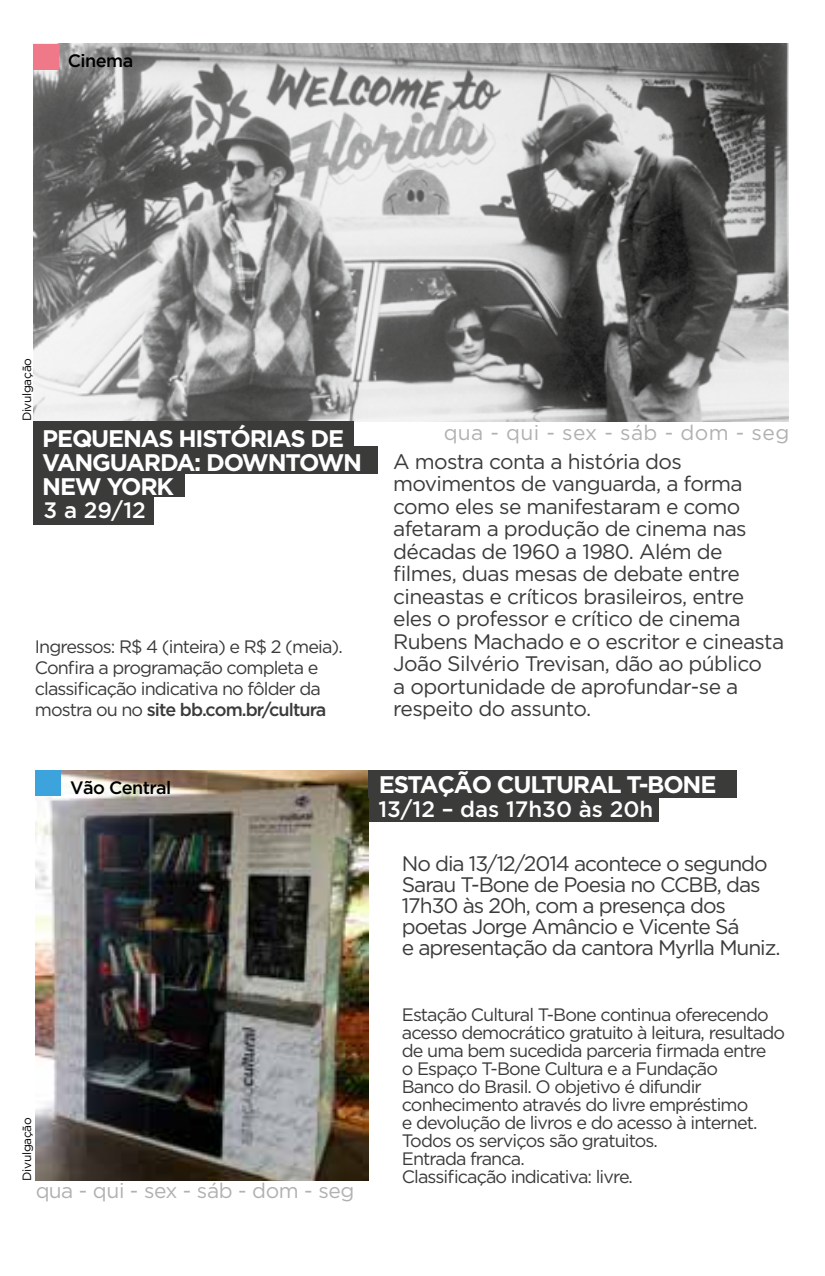
<style>
.page{position:relative;width:825px;height:1276px;background:#fff}
.page>*{position:absolute;margin:0;border:0;box-sizing:border-box;transform-origin:0 0}
.t1{font:700 24px/23.7px "Gotham";letter-spacing:-.05em;color:#fff}
.t2{font:500 22.2px "Gotham";color:#fff}
.t3{font:21px/22.5px "Gotham";letter-spacing:-.03em;color:#3b3b3a}
.t4{font:21px/21px "Gotham";letter-spacing:-.05em;color:#3b3b3a}
.t5{font:21px "Gotham";letter-spacing:.02em;color:#9c9d9d}
.t6{font:21px "Gotham";letter-spacing:-.015em;color:#9c9d9d}
.t7{font:18px/18px "Gotham";letter-spacing:-.05em;color:#3b3b3a}
.t8{font:500 18px "Gotham";letter-spacing:-.03em;color:#000}
.t9{font:12px "Gotham";letter-spacing:-.03em;color:#000}
.s1{font-weight:500}
</style>
<div class="page">
<img style="left:34px;top:44px;width:755px;height:377px">
<svg style="left:34px;top:44px;width:25px;height:25px"></svg>
<div style="left:34px;top:497px;width:120px;height:27px;background:#3b3b3a"></div>
<div style="left:34px;top:421px;width:320px;height:28px;background:#3b3b3a"></div>
<div style="left:34px;top:446px;width:344px;height:28px;background:#3b3b3a"></div>
<div style="left:34px;top:469px;width:151px;height:28px;background:#3b3b3a"></div>
<div style="left:368px;top:797px;width:291px;height:25px;background:#3b3b3a"></div>
<img style="left:35px;top:770px;width:333px;height:410px">
<svg style="left:35px;top:770px;width:26px;height:25px"></svg>
<div style="left:368px;top:770px;width:369px;height:27px;background:#3b3b3a"></div>
<p class="t8" style="left:68px;top:50px;width:67px">Cinema</p>
<p class="t9" style="left:20px;top:421px;width:65px;rotate:-90deg">Divulgação</p>
<h1 class="t1" style="left:42px;top:426px;width:321px">PEQUENAS HISTÓRIAS DE<br>VANGUARDA: DOWNTOWN<br>NEW YORK</h1>
<p class="t2" style="left:44px;top:498px;width:104px">3 a 29/12</p>
<p class="t7" style="left:35px;top:636px;width:309px;line-height:21px">Ingressos: R$ 4 (inteira) e R$ 2 (meia).<br>Confira a programação completa e classificação indicativa no fôlder da mostra ou no <span class="s1">site bb.com.br/cultura</span></p>
<p class="t5" style="left:443px;top:421px;width:347px">qua - qui - sex - sáb - dom - seg</p>
<p class="t3" style="left:393px;top:450px;width:392px">A mostra conta a história dos movimentos de vanguarda, a forma como eles se manifestaram e como afetaram a produção de cinema nas décadas de 1960 a 1980. Além de filmes, duas mesas de debate entre cineastas e críticos brasileiros, entre eles o professor e crítico de cinema Rubens Machado e o escritor e cineasta João Silvério Trevisan, dão ao público<br>a oportunidade de aprofundar-se a respeito do assunto.</p>
<p class="t8" style="left:70px;top:777px;width:103px">Vão Central</p>
<h1 class="t1" style="left:379px;top:772px;width:339px">ESTAÇÃO CULTURAL T-BONE</h1>
<p class="t2" style="left:378px;top:797px;width:276px">13/12 – das 17h30 às 20h</p>
<p class="t9" style="left:20px;top:1180px;width:65px;rotate:-90deg">Divulgação</p>
<p class="t6" style="left:35px;top:1179px;width:321px">qua - qui - sex - sáb - dom - seg</p>
<p class="t4" style="left:402px;top:853px;width:380px">No dia 13/12/2014 acontece o segundo Sarau T-Bone de Poesia no CCBB, das 17h30 às 20h, com a presença dos poetas Jorge Amâncio e Vicente Sá<br>e apresentação da cantora Myrlla Muniz.</p>
<p class="t7" style="left:402px;top:1005px;width:385px">Estação Cultural T-Bone continua oferecendo acesso democrático gratuito à leitura, resultado de uma bem sucedida parceria firmada entre<br>o Espaço T-Bone Cultura e a Fundação<br>Banco do Brasil. O objetivo é difundir conhecimento através do livre empréstimo<br>e devolução de livros e do acesso à internet.<br>Todos os serviços são gratuitos.<br>Entrada franca.</p>
<p class="t7" style="left:402px;top:1167px;width:233px">Classificação indicativa: livre.</p>
</div>
